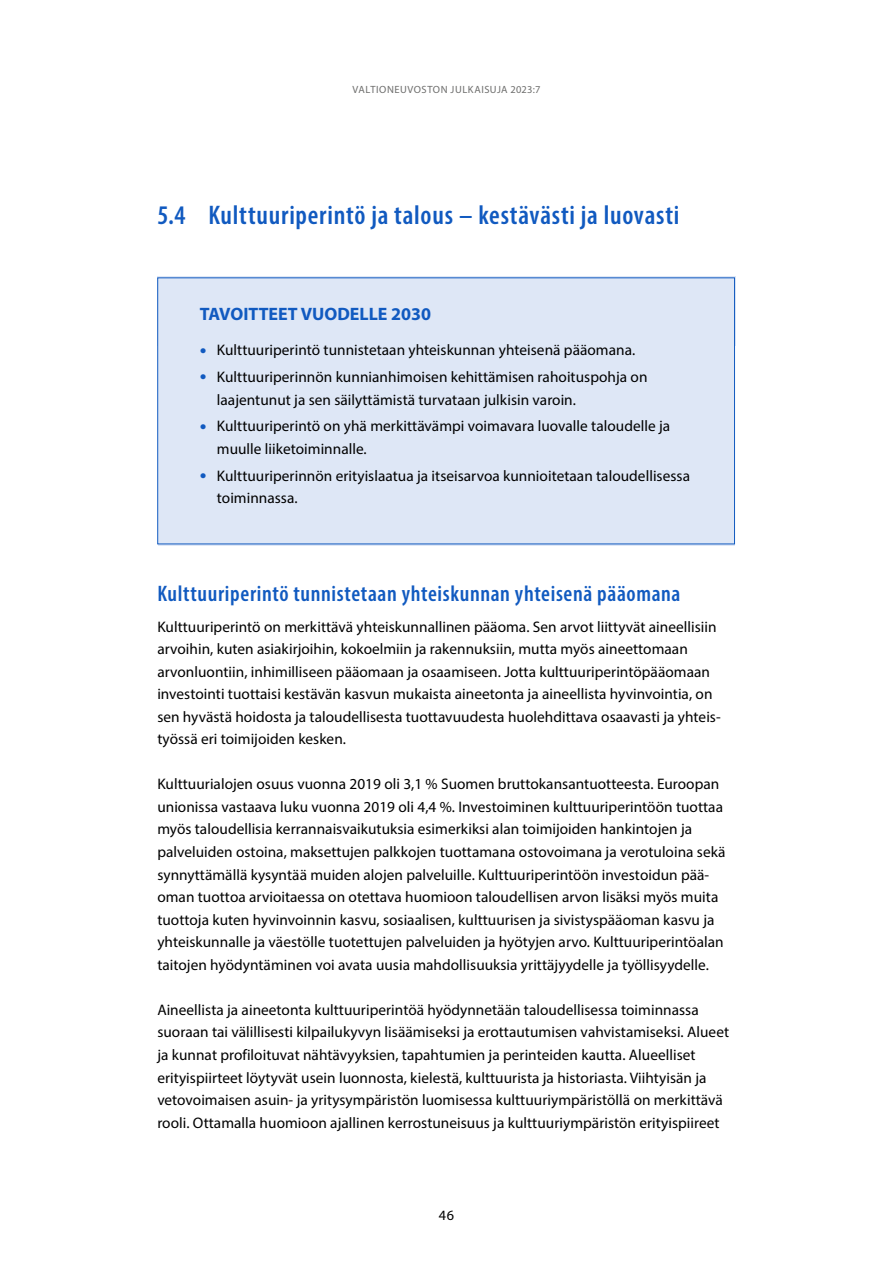
<style>
.page{position:relative;width:893px;height:1263px;background:#fff}
.page>*{position:absolute;margin:0;border:0;box-sizing:border-box;transform-origin:0 0}
.Otsikko_2{font:600 condensed 27px "Myriad Pro";letter-spacing:.025em;color:#115ac0}
.Otsikko_3_ei_nroa{font:600 condensed 22.5px "Myriad Pro";letter-spacing:.03em;color:#115ac0}
.laatikko-otsikko{font:700 18px "Myriad Pro";color:#115ac0}
._01_Leipä{font:15.3px/22.5px "Myriad Pro";letter-spacing:.005em;color:#000}
.t1{font:14.25px "Myriad Pro";color:#000}
.t2{font:10.5px "Myriad Pro";letter-spacing:.015em;color:#6e6e6d}
.s1{font-size:24px;color:#115ac0}
</style>
<div class="page">
<div style="left:157px;top:277px;width:579px;height:69px;background:#dee7f6"></div>
<div style="left:158px;top:323px;width:577px;height:74px;background:#dee7f6"></div>
<div style="left:158px;top:349px;width:577px;height:98px;background:#dee7f6"></div>
<div style="left:158px;top:399px;width:577px;height:97px;background:#dee7f6"></div>
<div style="left:158px;top:448px;width:577px;height:97px;background:#dee7f6"></div>
<div style="left:157px;top:277px;width:578px;height:267px;border:1px solid #115ac0"></div>
<p class="t2" style="left:353px;top:83px;width:14px">Valtioneuvoston</p>
<p class="t2" style="left:451px;top:83px;width:7px">julkaisuja</p>
<p class="t2" style="left:510px;top:83px;width:32px">2023:7</p>
<h2 class="Otsikko_2" style="left:157px;top:199px;width:523px">5.4 Kulttuuriperintö ja talous – kestävästi ja luovasti</h2>
<p class="laatikko-otsikko" style="left:200px;top:302px;width:233px">TAVOITTEET VUODELLE 2030</p>
<p class="_01_Leipä" style="left:200px;top:339px;width:437px"><span class="s1">•</span> Kulttuuriperintö tunnistetaan yhteiskunnan yhteisenä pääomana.</p>
<p class="_01_Leipä" style="left:217px;top:365px;width:432px;text-indent:-17px"><span class="s1">•</span> Kulttuuriperinnön kunnianhimoisen kehittämisen rahoituspohja on laajentunut ja sen säilyttämistä turvataan julkisin varoin.</p>
<p class="_01_Leipä" style="left:217px;top:415px;width:455px;text-indent:-17px"><span class="s1">•</span> Kulttuuriperintö on yhä merkittävämpi voimavara luovalle taloudelle ja muulle liiketoiminnalle.</p>
<p class="_01_Leipä" style="left:217px;top:464px;width:475px;text-indent:-17px"><span class="s1">•</span> Kulttuuriperinnön erityislaatua ja itseisarvoa kunnioitetaan taloudellisessa toiminnassa.</p>
<h3 class="Otsikko_3_ei_nroa" style="left:157px;top:580px;width:525px">Kulttuuriperintö tunnistetaan yhteiskunnan yhteisenä pääomana</h3>
<p class="_01_Leipä" style="left:157px;top:615px;width:565px">Kulttuuriperintö on merkittävä yhteiskunnallinen pääoma. Sen arvot liittyvät aineellisiin arvoihin, kuten asiakirjoihin, kokoelmiin ja rakennuksiin, mutta myös aineettomaan arvonluontiin, inhimilliseen pääomaan ja osaamiseen. Jotta kulttuuriperintöpääomaan investointi tuottaisi kestävän kasvun mukaista aineetonta ja aineellista hyvinvointia, on sen hyvästä hoidosta ja taloudellisesta tuottavuudesta huolehdittava osaavasti ja yhteis&shy;työssä eri toimijoiden kesken.</p>
<p class="_01_Leipä" style="left:157px;top:773px;width:570px">Kulttuurialojen osuus vuonna 2019 oli 3,1 % Suomen bruttokansantuotteesta. Euroopan unionissa vastaava luku vuonna 2019 oli 4,4 %. Investoiminen kulttuuriperintöön tuottaa myös taloudellisia kerrannaisvaikutuksia esimerkiksi alan toimijoiden hankintojen ja palveluiden ostoina, maksettujen palkkojen tuottamana ostovoimana ja verotuloina sekä synnyttämällä kysyntää muiden alojen palveluille. Kulttuuriperintöön investoidun pää&shy;oman tuottoa arvioitaessa on otettava huomioon taloudellisen arvon lisäksi myös muita tuottoja kuten hyvinvoinnin kasvu, sosiaalisen, kulttuurisen ja sivistyspääoman kasvu ja yhteiskunnalle ja väestölle tuotettujen palveluiden ja hyötyjen arvo. Kulttuuriperintöalan taitojen hyödyntäminen voi avata uusia mahdollisuuksia yrittäjyydelle ja työllisyydelle.</p>
<p class="_01_Leipä" style="left:157px;top:998px;width:573px">Aineellista ja aineetonta kulttuuriperintöä hyödynnetään taloudellisessa toiminnassa suoraan tai välillisesti kilpailukyvyn lisäämiseksi ja erottautumisen vahvistamiseksi. Alueet ja kunnat profiloituvat nähtävyyksien, tapahtumien ja perinteiden kautta. Alueelliset erityispiirteet löytyvät usein luonnosta, kielestä, kulttuurista ja historiasta. Viihtyisän ja vetovoimaisen asuin- ja yritysympäristön luomisessa kulttuuriympäristöllä on merkittävä rooli. Ottamalla huomioon ajallinen kerrostuneisuus ja kulttuuriympäristön erityispiireet</p>
<p class="t1" style="left:439px;top:1206px;width:17px">46</p>
</div>
